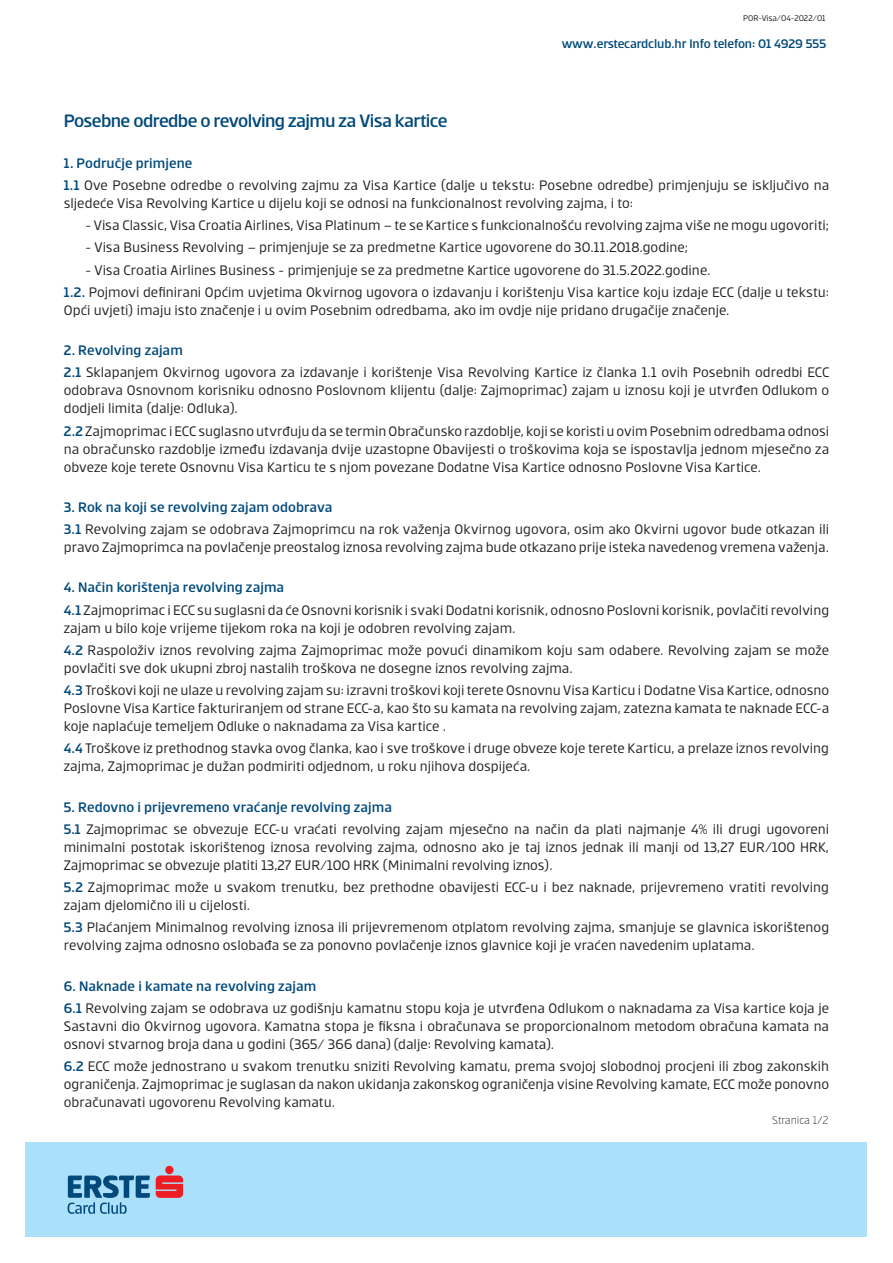
<style>
.page{position:relative;width:893px;height:1263px;background:#fff}
.page>*{position:absolute;margin:0;border:0;box-sizing:border-box;transform-origin:0 0}
.t1{font:500 19.5px "Erste";letter-spacing:-.035em;color:#00497b}
.t2{font:15px/18px "Erste";color:#231f20}
.t3{font:500 13.5px "Erste";letter-spacing:-.01em;color:#00497b}
.t4{font:300 12px "Erste";letter-spacing:-.01em;color:#231f20}
.t5{font:9px "Erste";letter-spacing:-.01em;color:#231f20}
.s1{font-weight:500;color:#00497b}
</style>
<div class="page">
<div style="left:26px;top:1142px;width:841px;height:95px;background:#aae0f9"></div>
<svg style="left:156px;top:1166px;width:27px;height:32px"></svg>
<svg style="left:68px;top:1175px;width:82px;height:39px"></svg>
<p class="t5" style="left:743px;top:13px;width:84px">POR-Visa/04-2022/01</p>
<p class="t3" style="left:562px;top:37px;width:266px">www.erstecardclub.hr Info telefon: 01 4929 555</p>
<h1 class="t1" style="left:64px;top:111px;width:385px">Posebne odredbe o revolving zajmu za Visa kartice</h1>
<p class="t2" style="left:64px;top:151px;width:767px;line-height:22.2px"><span class="s1">1. Područje primjene<br>1.1</span> Ove Posebne odredbe o revolving zajmu za Visa Kartice (dalje u tekstu: Posebne odredbe) primjenjuju se isključivo na</p>
<p class="t2" style="left:64px;top:194px;width:571px">sljedeće Visa Revolving Kartice u dijelu koji se odnosi na funkcionalnost revolving zajma, i to:</p>
<p class="t2" style="left:85px;top:216px;width:746px">- Visa Classic, Visa Croatia Airlines, Visa Platinum – te se Kartice s funkcionalnošću revolving zajma više ne mogu ugovoriti;</p>
<p class="t2" style="left:85px;top:238px;width:605px">- Visa Business Revolving – primjenjuje se za predmetne Kartice ugovorene do 30.11.2018.godine;</p>
<p class="t2" style="left:64px;top:258px;width:767px;line-height:22.2px;text-indent:21px">- Visa Croatia Airlines Business - primjenjuje se za predmetne Kartice ugovorene do 31.5.2022.godine.<br><span class="s1">1.2.</span> Pojmovi definirani Općim uvjetima Okvirnog ugovora o izdavanju i korištenju Visa kartice koju izdaje ECC (dalje u tekstu:</p>
<p class="t2" style="left:64px;top:301px;width:667px">Opći uvjeti) imaju isto značenje i u ovim Posebnim odredbama, ako im ovdje nije pridano drugačije značenje.</p>
<p class="t2" style="left:64px;top:339px;width:767px;line-height:22.2px"><span class="s1">2. Revolving zajam<br>2.1</span> Sklapanjem Okvirnog ugovora za izdavanje i korištenje Visa Revolving Kartice iz članka 1.1 ovih Posebnih odredbi ECC</p>
<p class="t2" style="left:64px;top:381px;width:767px">odobrava Osnovnom korisniku odnosno Poslovnom klijentu (dalje: Zajmoprimac) zajam u iznosu koji je utvrđen Odlukom o dodjeli limita (dalje: Odluka).</p>
<p class="t2" style="left:64px;top:421px;width:767px;text-align:justify"><span class="s1">2.2</span> Zajmoprimac i ECC suglasno utvrđuju da se termin Obračunsko razdoblje, koji se koristi u ovim Posebnim odredbama odnosi na obračunsko razdoblje između izdavanja dvije uzastopne Obavijesti o troškovima koja se ispostavlja jednom mjesečno za obveze koje terete Osnovnu Visa Karticu te s njom povezane Dodatne Visa Kartice odnosno Poslovne Visa Kartice.</p>
<p class="t2" style="left:64px;top:496px;width:767px;line-height:22.2px"><span class="s1">3. Rok na koji se revolving zajam odobrava<br>3.1</span> Revolving zajam se odobrava Zajmoprimcu na rok važenja Okvirnog ugovora, osim ako Okvirni ugovor bude otkazan ili</p>
<p class="t2" style="left:64px;top:538px;width:767px">pravo Zajmoprimca na povlačenje preostalog iznosa revolving zajma bude otkazano prije isteka navedenog vremena važenja.</p>
<p class="t2" style="left:64px;top:576px;width:767px;line-height:22.2px"><span class="s1">4. Način korištenja revolving zajma<br>4.1</span> Zajmoprimac i ECC su suglasni da će Osnovni korisnik i svaki Dodatni korisnik, odnosno Poslovni korisnik, povlačiti revolving</p>
<p class="t2" style="left:64px;top:616px;width:767px;line-height:22.2px">zajam u bilo koje vrijeme tijekom roka na koji je odobren revolving zajam.<br><span class="s1">4.2</span> Raspoloživ iznos revolving zajma Zajmoprimac može povući dinamikom koju sam odabere. Revolving zajam se može</p>
<p class="t2" style="left:64px;top:657px;width:767px;line-height:22.2px">povlačiti sve dok ukupni zbroj nastalih troškova ne dosegne iznos revolving zajma.<br><span class="s1">4.3</span> Troškovi koji ne ulaze u revolving zajam su: izravni troškovi koji terete Osnovnu Visa Karticu i Dodatne Visa Kartice, odnosno</p>
<p class="t2" style="left:64px;top:699px;width:767px">Poslovne Visa Kartice fakturiranjem od strane ECC-a, kao što su kamata na revolving zajam, zatezna kamata te naknade ECC-a koje naplaćuje temeljem Odluke o naknadama za Visa kartice .</p>
<p class="t2" style="left:64px;top:739px;width:767px"><span class="s1">4.4</span> Troškove iz prethodnog stavka ovog članka, kao i sve troškove i druge obveze koje terete Karticu, a prelaze iznos revolving zajma, Zajmoprimac je dužan podmiriti odjednom, u roku njihova dospijeća.</p>
<p class="t2" style="left:64px;top:795px;width:767px;line-height:22.2px"><span class="s1">5. Redovno i prijevremeno vraćanje revolving zajma<br>5.1</span> Zajmoprimac se obvezuje ECC-u vraćati revolving zajam mjesečno na način da plati najmanje 4% ili drugi ugovoreni</p>
<p class="t2" style="left:64px;top:838px;width:767px">minimalni postotak iskorištenog iznosa revolving zajma, odnosno ako je taj iznos jednak ili manji od 13,27 EUR/100 HRK,<br>Zajmoprimac se obvezuje platiti 13,27 EUR/100 HRK (Minimalni revolving iznos).</p>
<p class="t2" style="left:64px;top:878px;width:767px"><span class="s1">5.2</span> Zajmoprimac može u svakom trenutku, bez prethodne obavijesti ECC-u i bez naknade, prijevremeno vratiti revolving zajam djelomično ili u cijelosti.</p>
<p class="t2" style="left:64px;top:918px;width:767px"><span class="s1">5.3</span> Plaćanjem Minimalnog revolving iznosa ili prijevremenom otplatom revolving zajma, smanjuje se glavnica iskorištenog revolving zajma odnosno oslobađa se za ponovno povlačenje iznos glavnice koji je vraćen navedenim uplatama.</p>
<p class="t2" style="left:64px;top:974px;width:767px;line-height:22.2px"><span class="s1">6. Naknade i kamate na revolving zajam<br>6.1</span> Revolving zajam se odobrava uz godišnju kamatnu stopu koja je utvrđena Odlukom o naknadama za Visa kartice koja je</p>
<p class="t2" style="left:64px;top:1017px;width:767px">Sastavni dio Okvirnog ugovora. Kamatna stopa je fiksna i obračunava se proporcionalnom metodom obračuna kamata na osnovi stvarnog broja dana u godini (365/ 366 dana) (dalje: Revolving kamata).</p>
<p class="t2" style="left:64px;top:1057px;width:767px;text-align:justify"><span class="s1">6.2</span> ECC može jednostrano u svakom trenutku sniziti Revolving kamatu, prema svojoj slobodnoj procjeni ili zbog zakonskih ograničenja. Zajmoprimac je suglasan da nakon ukidanja zakonskog ograničenja visine Revolving kamate, ECC može ponovno obračunavati ugovorenu Revolving kamatu.</p>
<p class="t4" style="left:772px;top:1114px;width:58px">Stranica 1/2</p>
</div>
